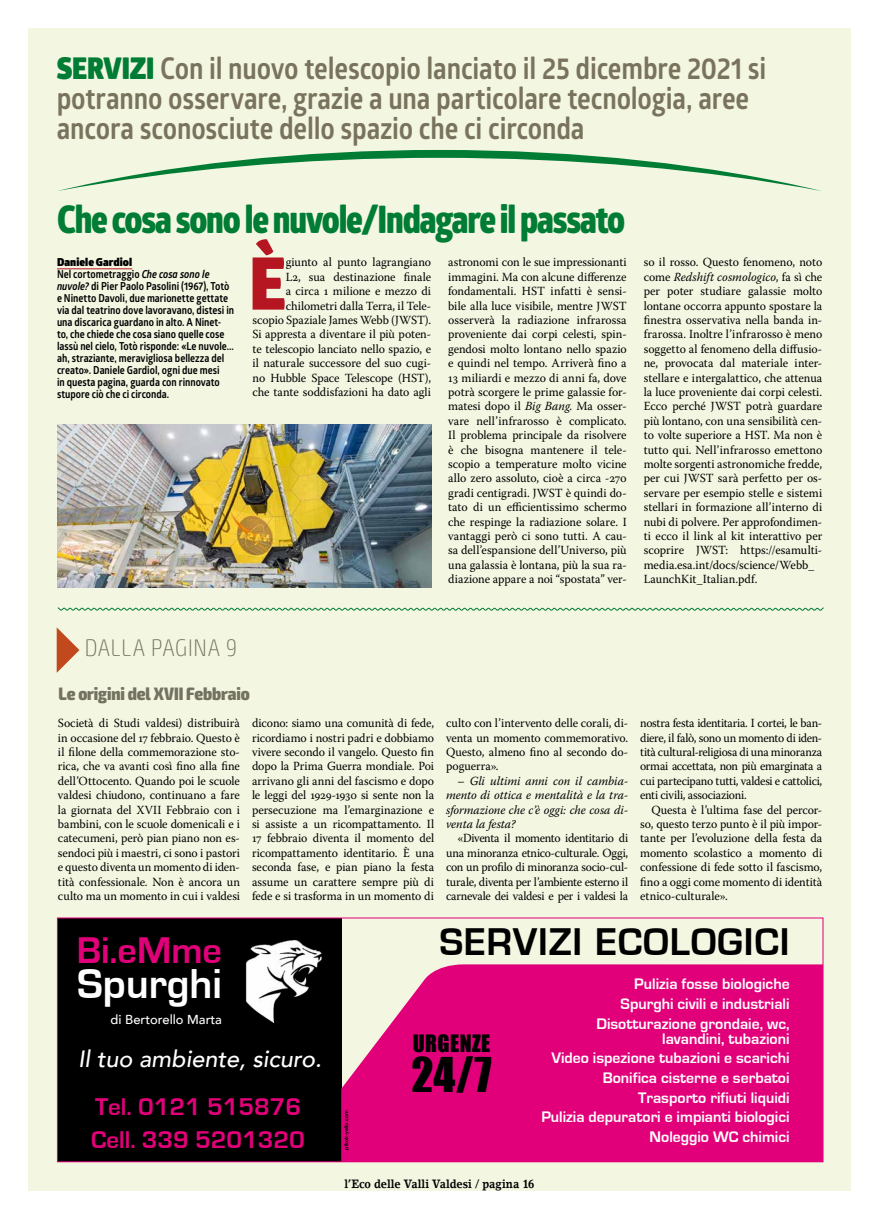
<style>
.page{position:relative;width:879px;height:1219px;background:#fff}
.page>*{position:absolute;margin:0;border:0;box-sizing:border-box;transform-origin:0 0}
.t1{font:900 72.4px "Glober";color:#b51621;scale:.88 1}
.t2{font:44px "Impact";color:#000}
.t3{font:700 43.1px "Eurostile";color:#fff}
.t4{font:700 39.9px "Eurostile";letter-spacing:.02em;color:#000}
.t5{font:700 38.3px "Eurostile";color:#e2007a}
.t6{font:800 38px "Glober";letter-spacing:-.035em;color:#007c35;scale:.85 1}
.t7{font:700 30px/30px "Glober";letter-spacing:-.01em;color:#79735d;scale:.88 1}
.t8{font:700 25px/33px "Eurostile";color:#e2007a}
.t9{font:200 condensed 24px "Exo 2";letter-spacing:.035em;color:#747261}
.t10{font:italic 500 23.5px "Avenir";color:#fff}
.t11{font:22px "Impact";letter-spacing:.02em;color:#000}
.t12{font:800 condensed 18px "Exo 2";letter-spacing:-.005em;color:#747261}
.t13{font:700 15.8px/19.7px "Eurostile";color:#fff;text-align:right}
.t14{font:500 13px "Avenir";color:#fff}
.t15{font:12.4px/14.4px "Warnock Pro";letter-spacing:-.005em;color:#000;text-align:justify;scale:.96 1}
.t16{font:12.4px/14.4px "Warnock Pro";letter-spacing:-.005em;color:#000;text-align:justify;scale:.95 1}
.t17{font:italic 12.4px/14.4px "Warnock Pro";color:#000;text-align:justify;scale:.96 1}
.t18{font:700 12px "Lino Letter Std";letter-spacing:-.005em;color:#000;scale:.88 1}
.t19{font:700 11px/12px "Glober";color:#000;scale:.88 1}
.t20{font:700 5px "Century Gothic";color:#000}
.s1{font-weight:900;color:#007c35}
.s2{font-style:italic}
.s3{font-weight:900}
.s4{font-style:normal}
</style>
<div class="page">
<div style="left:28px;top:28px;width:822px;height:1163px;background:#f3f6e1"></div>
<svg style="left:58px;top:150px;width:763px;height:41px"></svg>
<svg style="left:58px;top:607px;width:766px;height:4px"></svg>
<hr style="left:57px;top:269px;width:75px;height:1px;background:#b51621">
<img style="left:57px;top:424px;width:374px;height:164px">
<div style="left:57px;top:918px;width:284px;height:244px;background:#000"></div>
<img style="left:245px;top:940px;width:76px;height:82px">
<div style="left:341px;top:964px;width:480px;height:196px;background:#e2007a"></div>
<div style="left:57px;top:917px;width:766px;height:245px;border:1px solid #e2007a"></div>
<svg style="left:57px;top:627px;width:22px;height:46px"></svg>
<h3 class="t7" style="left:57px;top:53px;width:808px"><span class="s1">SERVIZI</span> Con il nuovo telescopio lanciato il 25 dicembre 2021 si potranno osservare, grazie a una particolare tecnologia, aree ancora sconosciute dello spazio che ci circonda</h3>
<h3 class="t6" style="left:57px;top:191px;width:669px">Che cosa sono le nuvole/Indagare il passato</h3>
<h1 class="t1" style="left:250px;top:228px;width:43px">È</h1>
<p class="t15" style="left:253px;top:255px;width:187px;text-align:right">giunto al punto lagrangiano<br>L2, sua destinazione finale<br>a circa 1 milione e mezzo di chilometri dalla Terra, il Tele&shy;scopio Spaziale James Webb (JWST).<br>Si appresta a diventare il più poten&shy;te telescopio lanciato nello spazio, e il naturale successore del suo cugi&shy;no Hubble Space Telescope (HST), che tante soddisfazioni ha dato agli</p>
<p class="t15" style="left:448px;top:255px;width:187px">astronomi con le sue impressionanti immagini. Ma con alcune differenze fondamentali. HST infatti è sensi&shy;bile alla luce visibile, mentre JWST osserverà la radiazione infrarossa proveniente dai corpi celesti, spin&shy;gendosi molto lontano nello spazio e quindi nel tempo. Arriverà fino a 13 miliardi e mezzo di anni fa, dove potrà scorgere le prime galassie for&shy;matesi dopo il <span class="s2">Big Bang</span>. Ma osser&shy;vare nell’infrarosso è complicato.<br>Il problema principale da risolvere è che bisogna mantenere il tele&shy;scopio a temperature molto vicine allo zero assoluto, cioè a circa -270 gradi centigradi. JWST è quindi do&shy;tato di un efficientissimo schermo che respinge la radiazione solare. I vantaggi però ci sono tutti. A cau&shy;sa dell’espansione dell’Universo, più una galassia è lontana, più la sua ra&shy;diazione appare a noi “spostata” ver-</p>
<p class="t15" style="left:644px;top:255px;width:187px;text-align:left">so il rosso. Questo fenomeno, noto come <span class="s2">Redshift cosmologico</span>, fa sì che per poter studiare galassie molto lontane occorra appunto spostare la finestra osservativa nella banda in&shy;frarossa. Inoltre l’infrarosso è meno soggetto al fenomeno della diffusio&shy;ne, provocata dal materiale inter&shy;stellare e intergalattico, che attenua la luce proveniente dai corpi celesti.<br>Ecco perché JWST potrà guardare più lontano, con una sensibilità cen&shy;to volte superiore a HST. Ma non è tutto qui. Nell’infrarosso emettono molte sorgenti astronomiche fredde, per cui JWST sarà perfetto per os&shy;servare per esempio stelle e sistemi stellari in formazione all’interno di nubi di polvere. Per approfondimen&shy;ti ecco il link al kit interattivo per scoprire JWST: https://esamulti&shy;media.esa.int/docs/science/Webb_ LaunchKit_Italian.pdf.</p>
<p class="t19" style="left:57px;top:256px;width:203px"><span class="s3">Daniele Gardiol<br></span>Nel cortometraggio <span class="s2">Che cosa sono le nuvole?</span> di Pier Paolo Pasolini (1967), Totò e Ninetto Davoli, due marionette gettate via dal teatrino dove lavoravano, distesi in una discarica guardano in alto. A Ninet&shy;to, che chiede che cosa siano quelle cose lassù nel cielo, Totò risponde: «Le nuvole... ah, straziante, meravigliosa bellezza del creato». Daniele Gardiol, ogni due mesi<br>in questa pagina, guarda con rinnovato stupore ciò che ci circonda.</p>
<h3 class="t9" style="left:85px;top:634px;width:154px">DALLA PAGINA 9</h3>
<h3 class="t12" style="left:58px;top:683px;width:193px">Le origini del XVII Febbraio</h3>
<p class="t15" style="left:58px;top:716px;width:191px">Società di Studi valdesi) distribuirà in occasione del 17 febbraio. Questo è il filone della commemorazione sto&shy;rica, che va avanti così fino alla fine dell’Ottocento. Quando poi le scuole valdesi chiudono, continuano a fare la giornata del XVII Febbraio con i bambini, con le scuole domenicali e i catecumeni, però pian piano non es&shy;sendoci più i maestri, ci sono i pastori e questo diventa un momento di iden&shy;tità confessionale. Non è ancora un culto ma un momento in cui i valdesi</p>
<p class="t15" style="left:252px;top:716px;width:191px">dicono: siamo una comunità di fede, ricordiamo i nostri padri e dobbiamo vivere secondo il vangelo. Questo fin dopo la Prima Guerra mondiale. Poi arrivano gli anni del fascismo e dopo le leggi del 1929-1930 si sente non la persecuzione ma l’emarginazione e si assiste a un ricompattamento. Il 17 febbraio diventa il momento del ricompattamento identitario. È una seconda fase, e pian piano la festa assume un carattere sempre più di fede e si trasforma in un momento di</p>
<p class="t15" style="left:446px;top:716px;width:191px">culto con l’intervento delle corali, di&shy;venta un momento commemorativo.<br>Questo, almeno fino al secondo do&shy;poguerra».</p>
<p class="t17" style="left:446px;top:773px;width:191px;text-indent:11px"><span class="s4">–</span> Gli ultimi anni con il cambia&shy;mento di ottica e mentalità e la tra&shy;sformazione che c’è oggi: che cosa di&shy;venta la festa?</p>
<p class="t16" style="left:446px;top:831px;width:193px;text-indent:11px">«Diventa il momento identitario di una minoranza etnico-culturale. Oggi, con un profilo di minoranza socio-cul&shy;turale, diventa per l’ambiente esterno il carnevale dei valdesi e per i valdesi la</p>
<p class="t16" style="left:640px;top:716px;width:193px">nostra festa identitaria. I cortei, le ban&shy;diere, il falò, sono un momento di iden&shy;tità cultural-religiosa di una minoranza ormai accettata, non più emarginata a cui partecipano tutti, valdesi e cattolici, enti civili, associazioni.</p>
<p class="t15" style="left:640px;top:802px;width:191px;text-indent:11px">Questa è l’ultima fase del percor&shy;so, questo terzo punto è il più impor&shy;tante per l’evoluzione della festa da momento scolastico a momento di confessione di fede sotto il fascismo, fino a oggi come momento di identità etnico-culturale».</p>
<h3 class="t5" style="left:77px;top:930px;width:147px">Bi.eMme</h3>
<h3 class="t3" style="left:77px;top:960px;width:146px">Spurghi</h3>
<p class="t14" style="left:111px;top:1008px;width:113px">di Bertorello Marta</p>
<h3 class="t10" style="left:78px;top:1045px;width:245px">Il tuo ambiente, sicuro.</h3>
<h3 class="t8" style="left:91px;top:1091px;width:215px">Tel. 0121 515876<br>Cell. 339 5201320</h3>
<p class="t20" style="left:342px;top:1150px;width:41px;rotate:-90deg">pikok-yello.com</p>
<h3 class="t4" style="left:439px;top:920px;width:352px">SERVIZI ECOLOGICI</h3>
<p class="t13" style="left:596px;top:975px;width:195px">Pulizia fosse biologiche<br>Spurghi civili e industriali<br>Disotturazione grondaie, wc,</p>
<p class="t13" style="left:541px;top:1029px;width:250px">lavandini, tubazioni<br>Video ispezione tubazioni e scarichi<br>Bonifica cisterne e serbatoi<br>Trasporto rifiuti liquidi<br>Pulizia depuratori e impianti biologici<br>Noleggio WC chimici</p>
<h3 class="t11" style="left:413px;top:1027px;width:79px">URGENZE</h3>
<h2 class="t2" style="left:411px;top:1040px;width:82px">24/7</h2>
<p class="t18" style="left:344px;top:1176px;width:217px">l’Eco delle Valli Valdesi / pagina 16</p>
</div>
